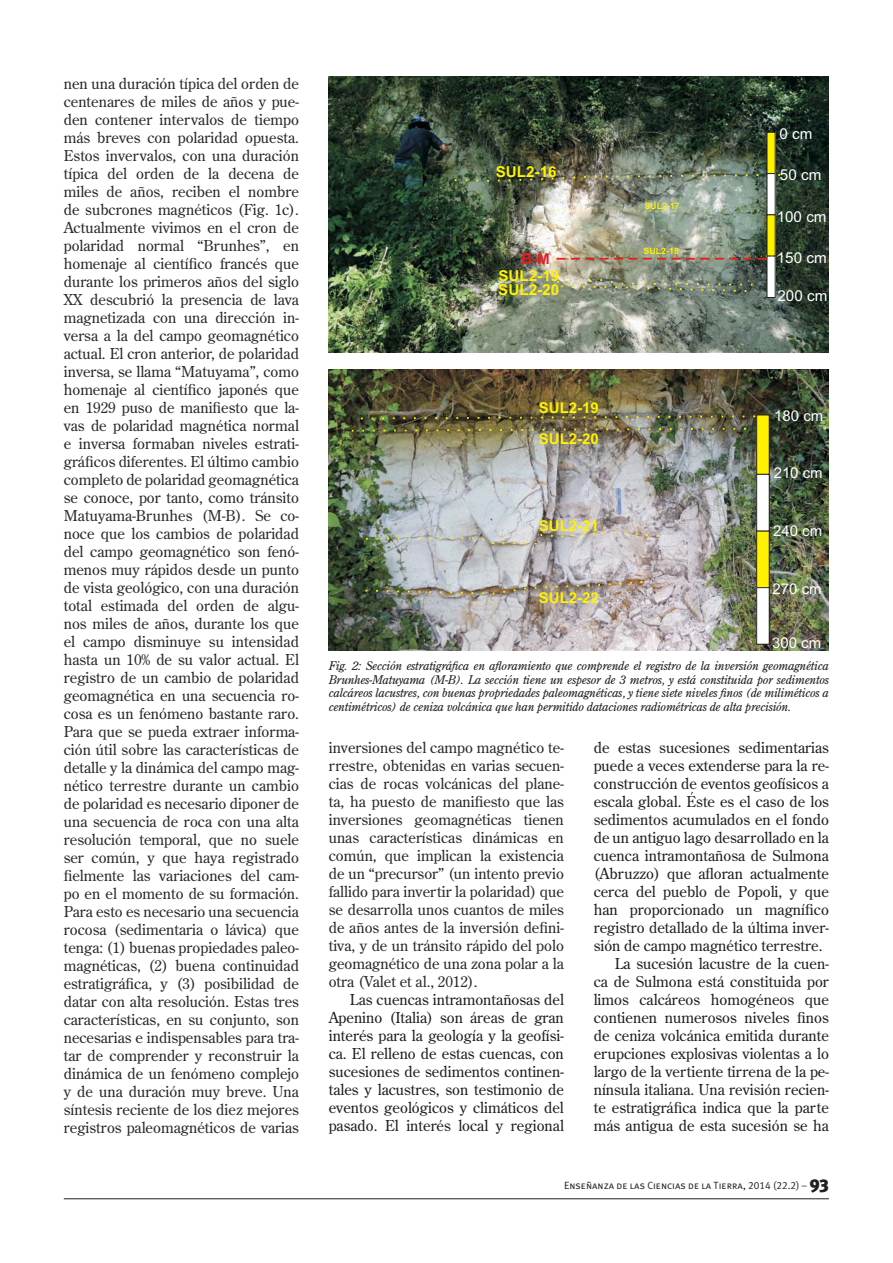
<style>
.page{position:relative;width:893px;height:1263px;background:#fff}
.page>*{position:absolute;margin:0;border:0;box-sizing:border-box;transform-origin:0 0}
.t1{font:15px/18px "Century Old Style";color:#2c292a;text-align:justify}
.t2{font:15px/18px "Century Old Style";color:#231f20;text-align:justify}
.t3{font:15px "Arial";color:#fff}
.t4{font:700 15px "Arial";color:#fff200}
.t5{font:700 15px "Arial";color:#ed1c24}
.t6{font:700 14.85px "Arial";color:#fff200}
.t7{font:14.85px "Arial";color:#fff}
.t8{font:italic 12px/13.5px "Century Old Style";letter-spacing:-.02em;color:#231f20;text-align:justify}
.t9{font:10.5px "Meta Plus Caps";color:#231f20}
.t10{font:700 8.7px "Arial";color:#fff200}
.s1{font-family:"Meta Plus";font-weight:900;font-size:18px}
</style>
<div class="page">
<hr style="left:64px;top:1198px;width:765px;height:1px;background:#231f20">
<img style="left:329px;top:370px;width:500px;height:281px">
<img style="left:350px;top:415px;width:406px;height:180px">
<div style="left:757px;top:415px;width:12px;height:59px;background:#fff200"></div>
<div style="left:756px;top:415px;width:13px;height:60px;border:1px solid #231f20"></div>
<div style="left:757px;top:474px;width:12px;height:57px;background:#fff"></div>
<div style="left:756px;top:474px;width:13px;height:57px;border:1px solid #231f20"></div>
<div style="left:757px;top:531px;width:12px;height:57px;background:#fff200"></div>
<div style="left:756px;top:531px;width:13px;height:57px;border:1px solid #231f20"></div>
<div style="left:757px;top:588px;width:12px;height:56px;background:#fff"></div>
<div style="left:756px;top:587px;width:13px;height:57px;border:1px solid #231f20"></div>
<img style="left:329px;top:77px;width:499px;height:275px">
<div style="left:767px;top:132px;width:8px;height:42px;background:#fff200"></div>
<div style="left:767px;top:256px;width:8px;height:42px;background:#fff"></div>
<div style="left:767px;top:256px;width:8px;height:42px;border:1px solid #231f20"></div>
<img style="left:453px;top:173px;width:341px;height:120px">
<p class="t1" style="left:64px;top:76px;width:237px">nen una duración típica del orden de centenares de miles de años y pue&shy;den contener intervalos de tiempo más breves con polaridad opuesta.<br>Estos invervalos, con una duración típica del orden de la decena de miles de años, reciben el nombre de subcrones magnéticos (Fig. 1c).<br>Actualmente vivimos en el cron de polaridad normal “Brunhes”, en homenaje al científico francés que durante los primeros años del siglo XX descubrió la presencia de lava magnetizada con una dirección in&shy;versa a la del campo geomagnético actual. El cron anterior, de polaridad inversa, se llama “Matuyama”, como homenaje al científico japonés que en 1929 puso de manifiesto que la&shy;vas de polaridad magnética normal e inversa formaban niveles estrati&shy;gráficos diferentes. El último cambio completo de polaridad geomagnética se conoce, por tanto, como tránsito Matuyama-Brunhes (M-B). Se co&shy;noce que los cambios de polaridad del campo geomagnético son fenó&shy;menos muy rápidos desde un punto de vista geológico, con una duración total estimada del orden de algu&shy;nos miles de años, durante los que el campo disminuye su intensidad hasta un 10% de su valor actual. El registro de un cambio de polaridad geomagnética en una secuencia ro&shy;cosa es un fenómeno bastante raro.<br>Para que se pueda extraer informa&shy;ción útil sobre las características de detalle y la dinámica del campo mag&shy;nético terrestre durante un cambio de polaridad es necesario diponer de una secuencia de roca con una alta resolución temporal, que no suele ser común, y que haya registrado fielmente las variaciones del cam&shy;po en el momento de su formación.<br>Para esto es necesario una secuencia rocosa (sedimentaria o lávica) que tenga: (1) buenas propiedades paleo&shy;magnéticas, (2) buena continuidad estratigráfica, y (3) posibilidad de datar con alta resolución. Estas tres características, en su conjunto, son necesarias e indispensables para tra&shy;tar de comprender y reconstruir la dinámica de un fenómeno complejo y de una duración muy breve. Una síntesis reciente de los diez mejores registros paleomagnéticos de varias</p>
<p class="t4" style="left:496px;top:163px;width:62px">SUL2-16</p>
<p class="t5" style="left:521px;top:250px;width:30px">B-M</p>
<p class="t4" style="left:498px;top:282px;width:62px">SUL2-20</p>
<p class="t4" style="left:498px;top:267px;width:62px">SUL2-19</p>
<p class="t6" style="left:539px;top:399px;width:61px">SUL2-19</p>
<p class="t6" style="left:539px;top:430px;width:61px">SUL2-20</p>
<p class="t6" style="left:539px;top:517px;width:61px">SUL2-21</p>
<p class="t6" style="left:539px;top:589px;width:61px">SUL2-22</p>
<p class="t10" style="left:644px;top:201px;width:37px">SUL2-17</p>
<p class="t10" style="left:643px;top:246px;width:37px">SUL2-18</p>
<p class="t3" style="left:779px;top:125px;width:34px">0 cm</p>
<p class="t3" style="left:780px;top:166px;width:43px">50 cm</p>
<p class="t3" style="left:777px;top:208px;width:51px">100 cm</p>
<p class="t3" style="left:777px;top:249px;width:51px">150 cm</p>
<p class="t3" style="left:777px;top:287px;width:51px">200 cm</p>
<p class="t7" style="left:774px;top:407px;width:51px">180 cm</p>
<p class="t7" style="left:774px;top:465px;width:51px">210 cm</p>
<p class="t7" style="left:773px;top:522px;width:51px">240 cm</p>
<p class="t7" style="left:772px;top:580px;width:51px">270 cm</p>
<p class="t7" style="left:772px;top:635px;width:51px">300 cm</p>
<p class="t8" style="left:329px;top:660px;width:502px">Fig. 2: Sección estratigráfica en afloramiento que comprende el registro de la inversión geomagnética Brunhes-Matuyama (M-B). La sección tiene un espesor de 3 metros, y está constituida por sedimentos calcáreos lacustres, con buenas propriedades paleomagnéticas, y tiene siete niveles finos (de miliméticos a centimétricos) de ceniza volcánica que han permitido dataciones radiométricas de alta precisión.</p>
<p class="t1" style="left:329px;top:740px;width:237px">inversiones del campo magnético te&shy;rrestre, obtenidas en varias secuen&shy;cias de rocas volcánicas del plane&shy;ta, ha puesto de manifiesto que las inversiones geomagnéticas tienen unas características dinámicas en común, que implican la existencia de un “precursor” (un intento previo fallido para invertir la polaridad) que se desarrolla unos cuantos de miles de años antes de la inversión defini&shy;tiva, y de un tránsito rápido del polo geomagnético de una zona polar a la otra (Valet et al., 2012).</p>
<p class="t2" style="left:329px;top:992px;width:237px;text-indent:21px">Las cuencas intramontañosas del Apenino (Italia) son áreas de gran interés para la geología y la geofísi&shy;ca. El relleno de estas cuencas, con sucesiones de sedimentos continen&shy;tales y lacustres, son testimonio de eventos geológicos y climáticos del pasado. El interés local y regional</p>
<p class="t2" style="left:594px;top:740px;width:237px">de estas sucesiones sedimentarias</p>
<p class="t2" style="left:594px;top:758px;width:237px">puede a veces extenderse para la re-</p>
<p class="t2" style="left:594px;top:776px;width:237px">construcción de eventos geofísicos a</p>
<p class="t2" style="left:594px;top:794px;width:237px">escala global. Éste es el caso de los</p>
<p class="t2" style="left:594px;top:812px;width:237px">sedimentos acumulados en el fondo</p>
<p class="t2" style="left:594px;top:830px;width:237px">de un antiguo lago desarrollado en la</p>
<p class="t2" style="left:594px;top:848px;width:237px">cuenca intramontañosa de Sulmona</p>
<p class="t2" style="left:594px;top:866px;width:237px">(Abruzzo) que afloran actualmente</p>
<p class="t2" style="left:594px;top:884px;width:237px">cerca del pueblo de Popoli, y que</p>
<p class="t2" style="left:594px;top:902px;width:237px">han proporcionado un magnífico</p>
<p class="t2" style="left:594px;top:920px;width:237px">registro detallado de la última inver-</p>
<p class="t2" style="left:594px;top:938px;width:230px">sión de campo magnético terrestre.</p>
<p class="t2" style="left:615px;top:956px;width:215px">La sucesión lacustre de la cuen-</p>
<p class="t2" style="left:594px;top:974px;width:237px">ca de Sulmona está constituida por</p>
<p class="t2" style="left:594px;top:992px;width:237px">limos calcáreos homogéneos que</p>
<p class="t2" style="left:594px;top:1010px;width:237px">contienen numerosos niveles finos</p>
<p class="t2" style="left:594px;top:1028px;width:237px">de ceniza volcánica emitida durante</p>
<p class="t2" style="left:594px;top:1046px;width:237px">erupciones explosivas violentas a lo</p>
<p class="t2" style="left:594px;top:1064px;width:237px">largo de la vertiente tirrena de la pe-</p>
<p class="t2" style="left:594px;top:1082px;width:237px">nínsula italiana. Una revisión recien-</p>
<p class="t2" style="left:594px;top:1100px;width:237px">te estratigráfica indica que la parte</p>
<p class="t2" style="left:594px;top:1118px;width:237px">más antigua de esta sucesión se ha</p>
<p class="t9" style="left:564px;top:1179px;width:266px">Enseñanza de las Ciencias de la Tierra, 2014 (22.2) – <span class="s1">93</span></p>
</div>
